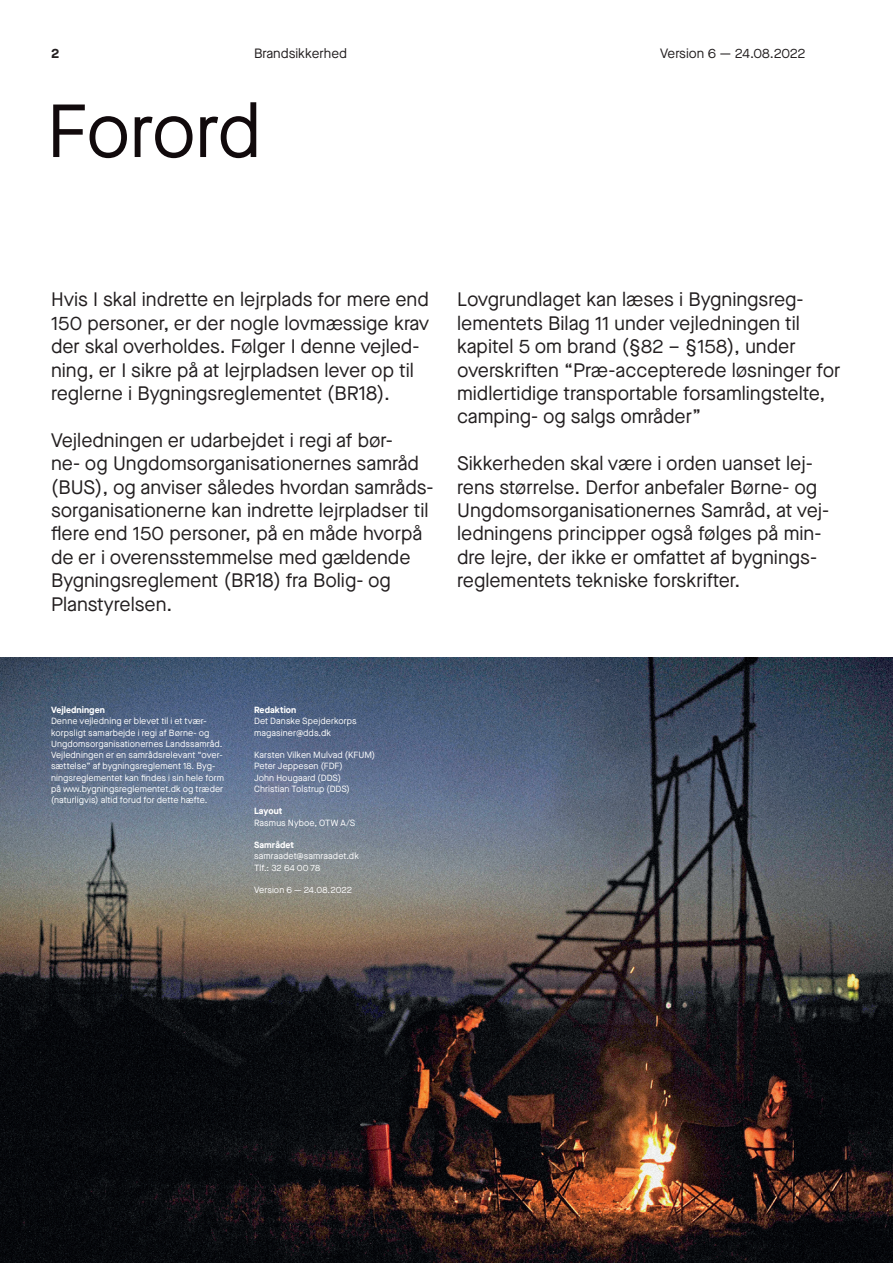
<style>
.page{position:relative;width:893px;height:1263px;background:#fff}
.page>*{position:absolute;margin:0;border:0;box-sizing:border-box;transform-origin:0 0}
.t1{font:75px "Maison Neue";letter-spacing:-.03em;color:#110a0c}
.t2{font:19.5px/23.4px "Maison Neue";color:#231f20}
.t3{font:13.5px "Maison Neue";letter-spacing:-.02em;color:#231f20}
.t4{font:13.5px "Maison Neue";color:#231f20}
.t5{font:700 13.5px "Maison Neue";color:#231f20}
.t6{font:9px/11.2px "Maison Neue";letter-spacing:.01em;color:#fff}
.t7{font:700 9px "Maison Neue";letter-spacing:.005em;color:#fff}
</style>
<div class="page">
<img style="left:0;top:657px;width:893px;height:606px">
<p class="t5" style="left:51px;top:43px;width:10px">2</p>
<p class="t4" style="left:254px;top:44px;width:94px">Brandsikkerhed</p>
<p class="t3" style="left:660px;top:44px;width:147px">Version 6 — 24.08.2022</p>
<h1 class="t1" style="left:47px;top:81px;width:216px">Forord</h1>
<p class="t2" style="left:51px;top:288px;width:380px">Hvis I skal indrette en lejrplads for mere end 150 personer, er der nogle lovmæssige krav der skal overholdes. Følger I denne vejled&shy;ning, er I sikre på at lejrpladsen lever op til reglerne i Bygningsreglementet (BR18).</p>
<p class="t2" style="left:51px;top:428px;width:384px">Vejledningen er udarbejdet i regi af bør-<br>ne- og Ungdomsorganisationernes samråd (BUS), og anviser således hvordan samråds&shy;sorganisationerne kan indrette lejrpladser til flere end 150 personer, på en måde hvorpå de er i overensstemmelse med gældende Bygningsreglement (BR18) fra Bolig- og Planstyrelsen.</p>
<p class="t2" style="left:457px;top:288px;width:385px">Lovgrundlaget kan læses i Bygningsreg&shy;lementets Bilag 11 under vejledningen til kapitel 5 om brand (§82 – §158), under overskriften “Præ-accepterede løsninger for midlertidige transportable forsamlingstelte, camping- og salgs områder”</p>
<p class="t2" style="left:457px;top:452px;width:374px">Sikkerheden skal være i orden uanset lej&shy;rens størrelse. Derfor anbefaler Børne- og Ungdomsorganisationernes Samråd, at vej&shy;ledningens principper også følges på min&shy;dre lejre, der ikke er omfattet af bygnings&shy;reglementets tekniske forskrifter.</p>
<p class="t7" style="left:51px;top:704px;width:55px">Vejledningen</p>
<p class="t6" style="left:51px;top:716px;width:175px">Denne vejledning er blevet til i et tvær&shy;korpsligt samarbejde i regi af Børne- og Ungdomsorganisationernes Landssamråd.<br>Vejledningen er en samrådsrelevant “over&shy;sættelse” af bygningsreglement 18. Byg&shy;ningsreglementet kan findes i sin hele form på www.bygningsreglementet.dk og træder (naturligvis) altid forud for dette hæfte.</p>
<p class="t7" style="left:254px;top:704px;width:44px">Redaktion</p>
<p class="t6" style="left:254px;top:716px;width:104px">Det Danske Spejderkorps magasiner@dds.dk</p>
<p class="t6" style="left:254px;top:749px;width:123px">Karsten Vilken Mulvad (KFUM)<br>Peter Jeppesen (FDF)<br>John Hougaard (DDS)<br>Christian Tolstrup (DDS)</p>
<p class="t7" style="left:254px;top:805px;width:30px">Layout</p>
<p class="t6" style="left:254px;top:817px;width:103px">Rasmus Nyboe, OTW A/S</p>
<p class="t7" style="left:254px;top:839px;width:41px">Samrådet</p>
<p class="t6" style="left:254px;top:851px;width:106px">samraadet@samraadet.dk<br>Tlf.: 32 64 00 78</p>
<p class="t6" style="left:254px;top:884px;width:100px">Version 6 — 24.08.2022</p>
</div>
